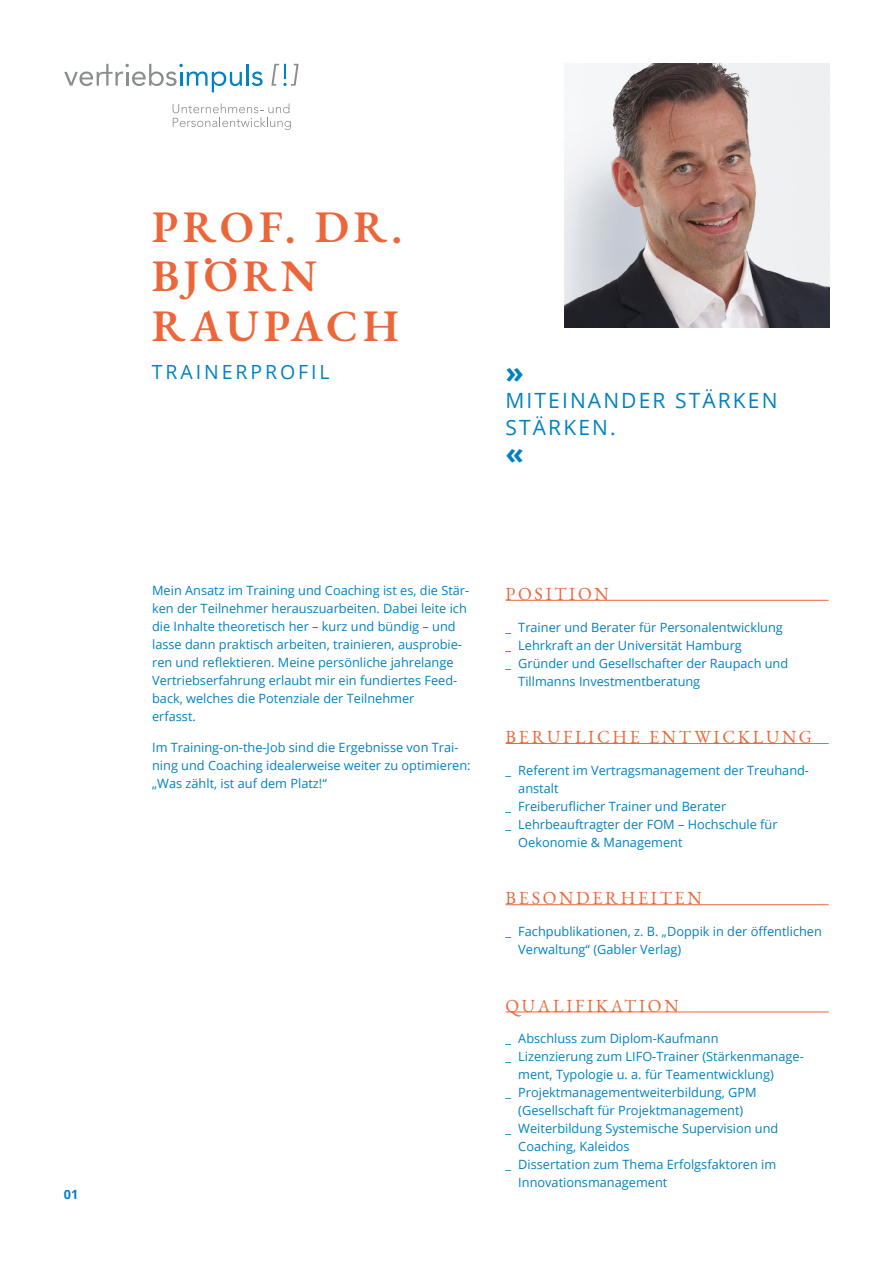
<style>
.page{position:relative;width:893px;height:1263px;background:#fff}
.page>*{position:absolute;margin:0;border:0;box-sizing:border-box;transform-origin:0 0}
.t1{font:600 45px/49.5px "EB Garamond";letter-spacing:.1em;color:#ec663a}
.t2{font:700 30px "Open Sans";color:#0181c2}
.t3{font:21px/27px "Open Sans";letter-spacing:.1em;color:#0181c2}
.t4{font:19.5px "Open Sans";letter-spacing:.15em;color:#0181c2}
.t5{font:18px "EB Garamond";letter-spacing:.15em;color:#ec663a}
.t6{font:12.75px/18px "Open Sans";color:#0181c2}
.t7{font:700 12.75px "Open Sans";color:#0181c2}
</style>
<div class="page">
<img style="left:565px;top:64px;width:264px;height:264px">
<hr style="left:506px;top:600px;width:323px;height:1px;background:#ec663a">
<hr style="left:506px;top:743px;width:323px;height:1px;background:#ec663a">
<hr style="left:506px;top:904px;width:323px;height:1px;background:#ec663a">
<svg style="left:252px;top:71px;width:11px;height:15px"></svg>
<hr style="left:246px;top:64px;width:3px;height:22px;background:#0382c3">
<svg style="left:271px;top:64px;width:28px;height:22px"></svg>
<svg style="left:64px;top:64px;width:178px;height:28px"></svg>
<svg style="left:173px;top:103px;width:118px;height:27px"></svg>
<hr style="left:506px;top:1011px;width:323px;height:1px;background:#ec663a">
<p class="t7" style="left:64px;top:1185px;width:16px">01</p>
<h1 class="t1" style="left:152px;top:201px;width:252px">PROF. DR.<br>BJÖRN<br>RAUPACH</h1>
<h3 class="t4" style="left:152px;top:358px;width:179px">TRAINERPROFIL</h3>
<h2 class="t2" style="left:506px;top:351px;width:20px">»</h2>
<h3 class="t3" style="left:506px;top:387px;width:273px">MITEINANDER STÄRKEN<br>STÄRKEN.</h3>
<h2 class="t2" style="left:506px;top:432px;width:20px">«</h2>
<p class="t6" style="left:152px;top:581px;width:319px">Mein Ansatz im Training und Coaching ist es, die Stär&shy;ken der Teilnehmer herauszuarbeiten. Dabei leite ich die Inhalte theoretisch her – kurz und bündig – und lasse dann praktisch arbeiten, trainieren, ausprobie&shy;ren und reflektieren. Meine persönliche jahrelange Vertriebserfahrung erlaubt mir ein fundiertes Feed&shy;back, welches die Potenziale der Teilnehmer<br>erfasst.</p>
<p class="t6" style="left:152px;top:738px;width:320px">Im Training-on-the-Job sind die Ergebnisse von Trai&shy;ning und Coaching idealerweise weiter zu optimieren: „Was zählt, ist auf dem Platz!“</p>
<h3 class="t5" style="left:506px;top:582px;width:105px">POSITION</h3>
<p class="t6" style="left:506px;top:618px;width:279px">_ Trainer und Berater für Personalentwicklung</p>
<p class="t6" style="left:506px;top:636px;width:238px">_ Lehrkraft an der Universität Hamburg</p>
<p class="t6" style="left:506px;top:654px;width:284px">_ Gründer und Gesellschafter der Raupach und</p>
<p class="t6" style="left:518px;top:672px;width:183px">Tillmanns Investmentberatung</p>
<h3 class="t5" style="left:506px;top:725px;width:308px">BERUFLICHE ENTWICKLUNG</h3>
<p class="t6" style="left:506px;top:761px;width:305px">_ Referent im Vertragsmanagement der Treuhand-</p>
<p class="t6" style="left:518px;top:779px;width:42px">anstalt</p>
<p class="t6" style="left:506px;top:797px;width:222px">_ Freiberuflicher Trainer und Berater</p>
<p class="t6" style="left:506px;top:815px;width:274px">_ Lehrbeauftragter der FOM – Hochschule für</p>
<p class="t6" style="left:518px;top:833px;width:166px">Oekonomie &amp; Management</p>
<h3 class="t5" style="left:506px;top:887px;width:198px">BESONDERHEITEN</h3>
<p class="t6" style="left:518px;top:922px;width:305px;text-indent:-13px">_ Fachpublikationen, z. B. „Doppik in der öffentlichen<br>Verwaltung“ (Gabler Verlag)</p>
<h3 class="t5" style="left:506px;top:994px;width:175px">QUALIFIKATION</h3>
<p class="t6" style="left:506px;top:1029px;width:215px">_ Abschluss zum Diplom-Kaufmann</p>
<p class="t6" style="left:506px;top:1047px;width:300px">_ Lizenzierung zum LIFO-Trainer (Stärkenmanage-</p>
<p class="t6" style="left:518px;top:1065px;width:257px">ment, Typologie u. a. für Teamentwicklung)</p>
<p class="t6" style="left:506px;top:1083px;width:253px">_ Projektmanagementweiterbildung, GPM</p>
<p class="t6" style="left:518px;top:1101px;width:227px">(Gesellschaft für Projektmanagement)</p>
<p class="t6" style="left:506px;top:1119px;width:274px">_ Weiterbildung Systemische Supervision und</p>
<p class="t6" style="left:518px;top:1137px;width:113px">Coaching, Kaleidos</p>
<p class="t6" style="left:506px;top:1155px;width:272px">_ Dissertation zum Thema Erfolgsfaktoren im</p>
<p class="t6" style="left:518px;top:1173px;width:151px">Innovationsmanagement</p>
</div>
